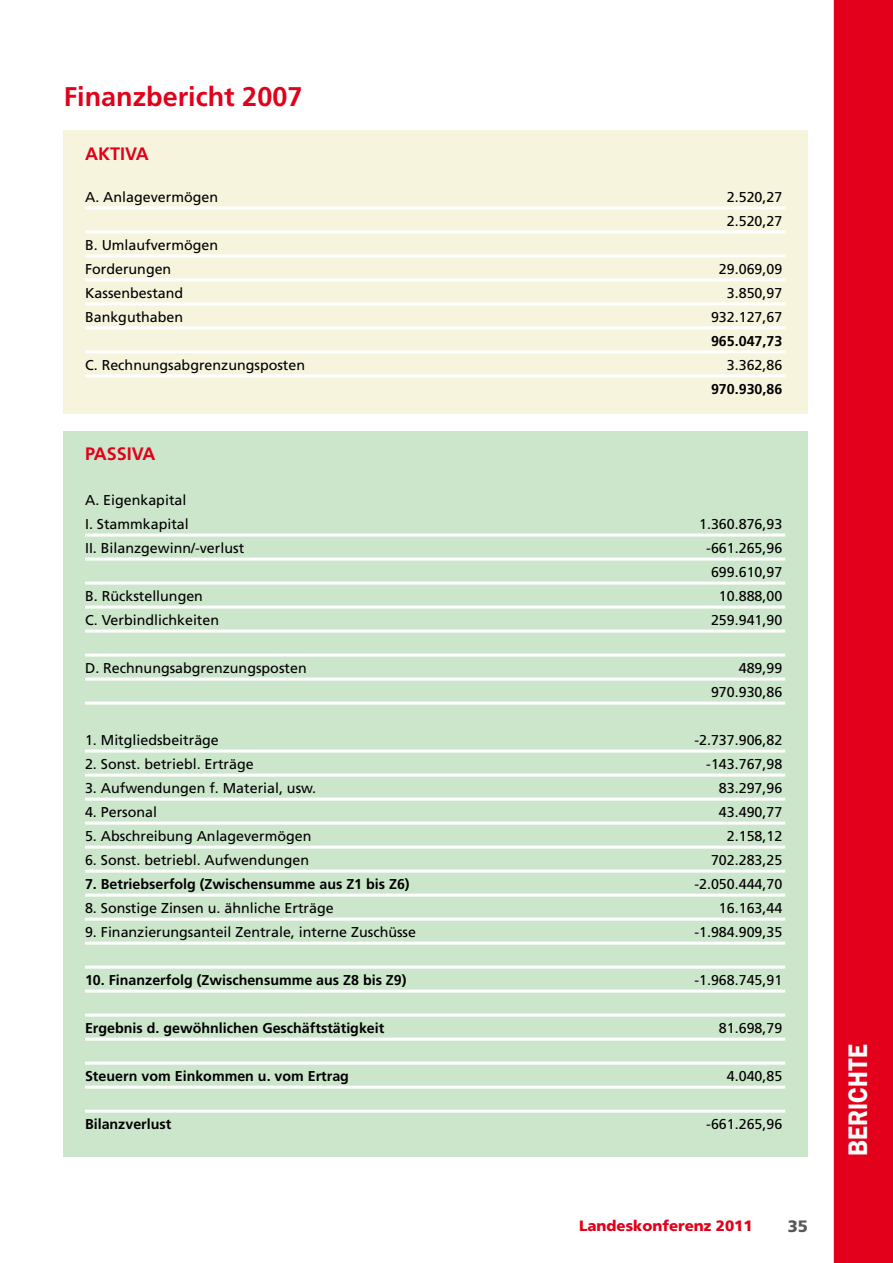
<style>
.page{position:relative;width:893px;height:1263px;background:#fff}
.page>*{position:absolute;margin:0;border:0;box-sizing:border-box;transform-origin:0 0}
.t1{font:700 27px "Frutiger";color:#e2001a}
.t2{font:600 27px "Franklin Gothic";color:#fff;scale:.89 1}
.t3{font:700 18px "Frutiger";color:#e2001a}
.t4{font:900 16.5px "Frutiger";color:#58585a}
.t5{font:900 15px "Frutiger";color:#e2001a}
.t6{font:14.25px/24px "Frutiger";color:#000}
.t7{font:700 14.25px "Frutiger";color:#000}
</style>
<div class="page">
<div style="left:834px;top:0;width:59px;height:1263px;background:#e2001a"></div>
<div style="left:64px;top:130px;width:744px;height:284px;background:#f7f4de"></div>
<div style="left:64px;top:431px;width:744px;height:726px;background:#cce6cc"></div>
<hr style="left:85px;top:206px;width:700px;height:3px;background:#fff">
<hr style="left:85px;top:230px;width:700px;height:3px;background:#fff">
<hr style="left:85px;top:254px;width:700px;height:3px;background:#fff">
<hr style="left:85px;top:278px;width:700px;height:3px;background:#fff">
<hr style="left:85px;top:302px;width:700px;height:3px;background:#fff">
<hr style="left:85px;top:326px;width:700px;height:3px;background:#fff">
<hr style="left:85px;top:350px;width:700px;height:3px;background:#fff">
<hr style="left:85px;top:374px;width:700px;height:3px;background:#fff">
<hr style="left:85px;top:534px;width:700px;height:3px;background:#fff">
<hr style="left:85px;top:558px;width:700px;height:3px;background:#fff">
<hr style="left:85px;top:582px;width:700px;height:3px;background:#fff">
<hr style="left:85px;top:606px;width:700px;height:3px;background:#fff">
<hr style="left:85px;top:630px;width:700px;height:3px;background:#fff">
<hr style="left:85px;top:654px;width:700px;height:3px;background:#fff">
<hr style="left:85px;top:678px;width:700px;height:3px;background:#fff">
<hr style="left:85px;top:702px;width:700px;height:3px;background:#fff">
<hr style="left:85px;top:750px;width:700px;height:3px;background:#fff">
<hr style="left:85px;top:774px;width:700px;height:3px;background:#fff">
<hr style="left:85px;top:798px;width:700px;height:3px;background:#fff">
<hr style="left:85px;top:822px;width:700px;height:3px;background:#fff">
<hr style="left:85px;top:846px;width:700px;height:3px;background:#fff">
<hr style="left:85px;top:870px;width:700px;height:3px;background:#fff">
<hr style="left:85px;top:894px;width:700px;height:3px;background:#fff">
<hr style="left:85px;top:918px;width:700px;height:3px;background:#fff">
<hr style="left:85px;top:942px;width:700px;height:3px;background:#fff">
<hr style="left:85px;top:966px;width:700px;height:3px;background:#fff">
<hr style="left:85px;top:990px;width:700px;height:3px;background:#fff">
<hr style="left:85px;top:1014px;width:700px;height:3px;background:#fff">
<hr style="left:85px;top:1038px;width:700px;height:3px;background:#fff">
<hr style="left:85px;top:1062px;width:700px;height:3px;background:#fff">
<hr style="left:85px;top:1086px;width:700px;height:3px;background:#fff">
<hr style="left:85px;top:1110px;width:700px;height:3px;background:#fff">
<h1 class="t1" style="left:64px;top:81px;width:240px">Finanzbericht 2007</h1>
<p class="t3" style="left:85px;top:143px;width:65px">AKTIVA</p>
<p class="t6" style="left:85px;top:185px;width:135px">A. Anlagevermögen</p>
<p class="t6" style="left:727px;top:185px;width:57px">2.520,27<br>2.520,27</p>
<p class="t6" style="left:85px;top:233px;width:135px">B. Umlaufvermögen<br>Forderungen</p>
<p class="t6" style="left:719px;top:257px;width:65px">29.069,09</p>
<p class="t6" style="left:85px;top:281px;width:100px">Kassenbestand</p>
<p class="t6" style="left:727px;top:281px;width:57px">3.850,97</p>
<p class="t6" style="left:85px;top:305px;width:100px">Bankguthaben</p>
<p class="t6" style="left:711px;top:305px;width:73px">932.127,67</p>
<p class="t7" style="left:711px;top:333px;width:73px">965.047,73</p>
<p class="t6" style="left:85px;top:353px;width:222px">C. Rechnungsabgrenzungsposten</p>
<p class="t6" style="left:727px;top:353px;width:57px">3.362,86</p>
<p class="t7" style="left:711px;top:381px;width:73px">970.930,86</p>
<p class="t3" style="left:85px;top:443px;width:72px">PASSIVA</p>
<p class="t6" style="left:85px;top:488px;width:105px">A. Eigenkapital<br>I. Stammkapital</p>
<p class="t6" style="left:699px;top:512px;width:85px">1.360.876,93</p>
<p class="t6" style="left:85px;top:536px;width:161px">II. Bilanzgewinn/-verlust</p>
<p class="t6" style="left:706px;top:536px;width:78px;text-align:center">-661.265,96<br>699.610,97</p>
<p class="t6" style="left:85px;top:584px;width:119px">B. Rückstellungen</p>
<p class="t6" style="left:719px;top:584px;width:65px">10.888,00</p>
<p class="t6" style="left:85px;top:608px;width:136px">C. Verbindlichkeiten</p>
<p class="t6" style="left:711px;top:608px;width:73px">259.941,90</p>
<p class="t6" style="left:85px;top:656px;width:223px">D. Rechnungsabgrenzungsposten</p>
<p class="t6" style="left:711px;top:656px;width:73px;text-align:right">489,99<br>970.930,86</p>
<p class="t6" style="left:85px;top:728px;width:135px">1. Mitgliedsbeiträge</p>
<p class="t6" style="left:694px;top:728px;width:89px">-2.737.906,82</p>
<p class="t6" style="left:85px;top:752px;width:170px">2. Sonst. betriebl. Erträge</p>
<p class="t6" style="left:706px;top:752px;width:78px">-143.767,98</p>
<p class="t6" style="left:85px;top:776px;width:233px">3. Aufwendungen f. Material, usw.</p>
<p class="t6" style="left:719px;top:776px;width:65px">83.297,96</p>
<p class="t6" style="left:85px;top:800px;width:74px">4. Personal</p>
<p class="t6" style="left:719px;top:800px;width:65px">43.490,77</p>
<p class="t6" style="left:85px;top:824px;width:228px">5. Abschreibung Anlagevermögen</p>
<p class="t6" style="left:727px;top:824px;width:57px">2.158,12</p>
<p class="t6" style="left:85px;top:848px;width:226px">6. Sonst. betriebl. Aufwendungen</p>
<p class="t6" style="left:711px;top:848px;width:73px">702.283,25</p>
<p class="t7" style="left:85px;top:876px;width:326px">7. Betriebserfolg (Zwischensumme aus Z1 bis Z6)</p>
<p class="t6" style="left:694px;top:872px;width:89px">-2.050.444,70</p>
<p class="t6" style="left:85px;top:896px;width:250px">8. Sonstige Zinsen u. ähnliche Erträge</p>
<p class="t6" style="left:719px;top:896px;width:65px">16.163,44</p>
<p class="t6" style="left:85px;top:920px;width:333px">9. Finanzierungsanteil Zentrale, interne Zuschüsse</p>
<p class="t6" style="left:694px;top:920px;width:89px">-1.984.909,35</p>
<p class="t7" style="left:85px;top:972px;width:323px">10. Finanzerfolg (Zwischensumme aus Z8 bis Z9)</p>
<p class="t6" style="left:694px;top:968px;width:89px">-1.968.745,91</p>
<p class="t7" style="left:85px;top:1020px;width:301px">Ergebnis d. gewöhnlichen Geschäftstätigkeit</p>
<p class="t6" style="left:719px;top:1016px;width:65px">81.698,79</p>
<p class="t7" style="left:85px;top:1068px;width:265px">Steuern vom Einkommen u. vom Ertrag</p>
<p class="t6" style="left:727px;top:1064px;width:57px">4.040,85</p>
<p class="t7" style="left:85px;top:1116px;width:88px">Bilanzverlust</p>
<p class="t6" style="left:706px;top:1112px;width:78px">-661.265,96</p>
<p class="t5" style="left:579px;top:1216px;width:175px">Landeskonferenz 2011</p>
<p class="t4" style="left:788px;top:1216px;width:22px">35</p>
<h1 class="t2" style="left:842px;top:1156px;width:124px;rotate:-90deg">BErichte</h1>
</div>
